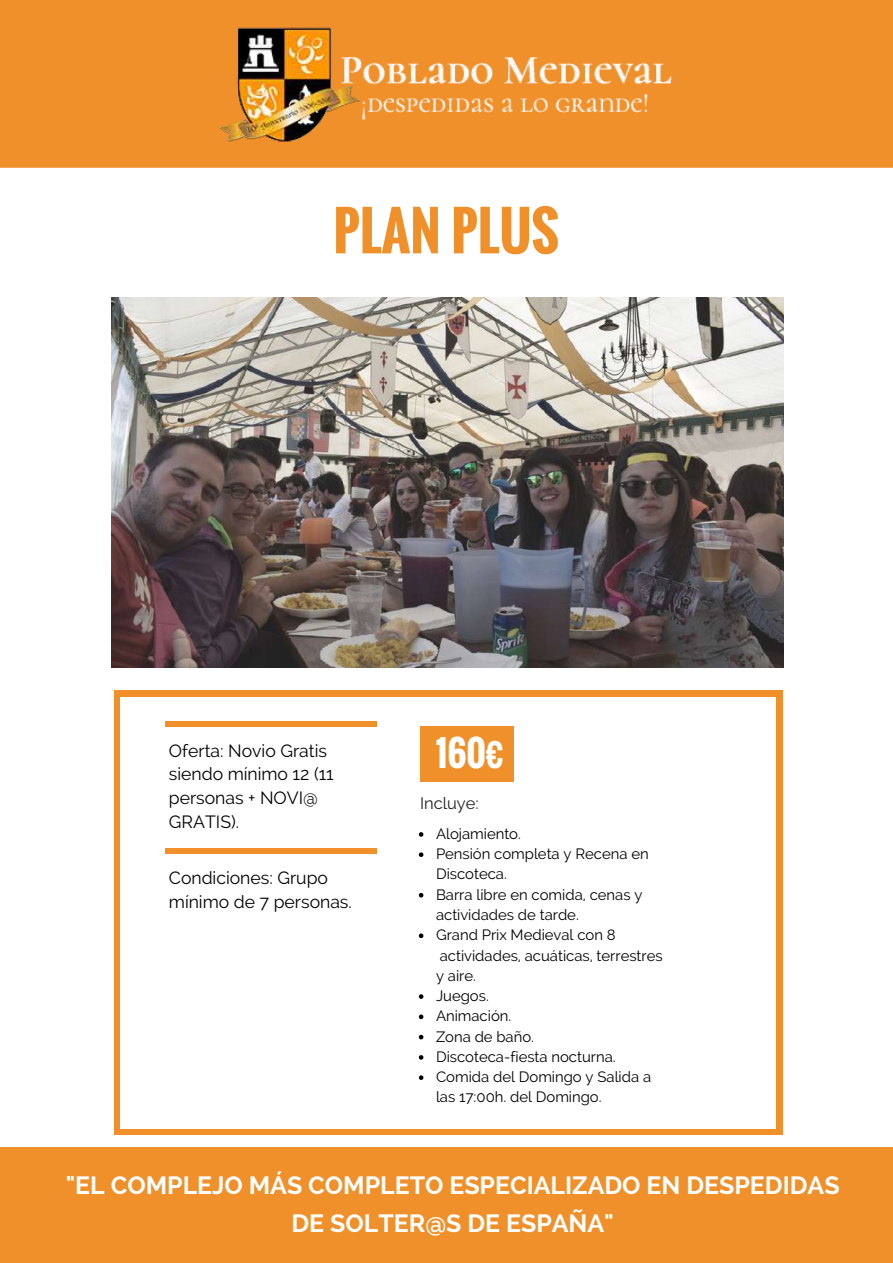
<style>
.page{position:relative;width:893px;height:1263px;background:#fff}
.page>*{position:absolute;margin:0;border:0;box-sizing:border-box;transform-origin:0 0}
.t1{font:700 52.95px "Oswald";color:#f0902a}
.t2{font:700 35.25px "Oswald";color:#fff}
.t3{font:700 24.9px/37.2px "Raleway";color:#fff;text-align:center}
.t4{font:17.55px/23.7px "Raleway";color:#000}
.t5{font:16.5px "Raleway";color:#222}
.t6{font:14.85px/20.2px "Raleway";color:#000}
</style>
<div class="page">
<img style="left:111px;top:297px;width:673px;height:371px">
<div style="left:763px;top:1115px;width:20px;height:20px;background:#f0902a"></div>
<div style="left:114px;top:709px;width:20px;height:407px;background:#f0902a"></div>
<div style="left:114px;top:1115px;width:20px;height:20px;background:#f0902a"></div>
<div style="left:763px;top:709px;width:20px;height:407px;background:#f0902a"></div>
<div style="left:132px;top:1115px;width:632px;height:20px;background:linear-gradient(to right,#f0902a,#f0902a)"></div>
<div style="left:763px;top:690px;width:20px;height:20px;background:#f0902a"></div>
<div style="left:114px;top:690px;width:20px;height:20px;background:#f0902a"></div>
<div style="left:132px;top:690px;width:632px;height:20px;background:#f0902a"></div>
<div style="left:120px;top:697px;width:656px;height:431px;background:#fff"></div>
<div style="left:420px;top:726px;width:93px;height:55px;background:#f0902a"></div>
<svg style="left:419px;top:832px;width:4px;height:5px"></svg>
<svg style="left:419px;top:852px;width:4px;height:5px"></svg>
<svg style="left:419px;top:893px;width:4px;height:4px"></svg>
<svg style="left:419px;top:933px;width:4px;height:5px"></svg>
<svg style="left:419px;top:994px;width:4px;height:5px"></svg>
<svg style="left:419px;top:1014px;width:4px;height:5px"></svg>
<svg style="left:419px;top:1035px;width:4px;height:4px"></svg>
<svg style="left:419px;top:1055px;width:4px;height:5px"></svg>
<svg style="left:419px;top:1075px;width:4px;height:5px"></svg>
<div style="left:0;top:0;width:893px;height:168px;background:#f0902a"></div>
<img style="left:221px;top:27px;width:450px;height:115px">
<div style="left:166px;top:721px;width:211px;height:5px;background:#f0902a"></div>
<div style="left:166px;top:848px;width:211px;height:5px;background:#f0902a"></div>
<div style="left:0;top:1147px;width:893px;height:116px;background:#f0902a"></div>
<h1 class="t1" style="left:333px;top:190px;width:227px">PLAN PLUS</h1>
<p class="t4" style="left:169px;top:739px;width:166px">Oferta: Novio Gratis siendo mínimo 12 (11 personas + NOVI@<br>GRATIS).</p>
<p class="t4" style="left:169px;top:866px;width:184px">Condiciones: Grupo mínimo de 7 personas.</p>
<h2 class="t2" style="left:436px;top:726px;width:70px">160€</h2>
<p class="t5" style="left:420px;top:793px;width:60px">Incluye:</p>
<p class="t6" style="left:436px;top:823px;width:228px">Alojamiento.<br>Pensión completa y Recena en<br>Discoteca.<br>Barra libre en comida, cenas y actividades de tarde.<br>Grand Prix Medieval con 8 actividades, acuáticas, terrestres y aire.<br>Juegos.<br>Animación.<br>Zona de baño.<br>Discoteca-fiesta nocturna.<br>Comida del Domingo y Salida a las 17:00h. del Domingo.</p>
<h3 class="t3" style="left:66px;top:1167px;width:775px">"EL COMPLEJO MÁS COMPLETO ESPECIALIZADO EN DESPEDIDAS<br>DE SOLTER@S DE ESPAÑA"</h3>
</div>
